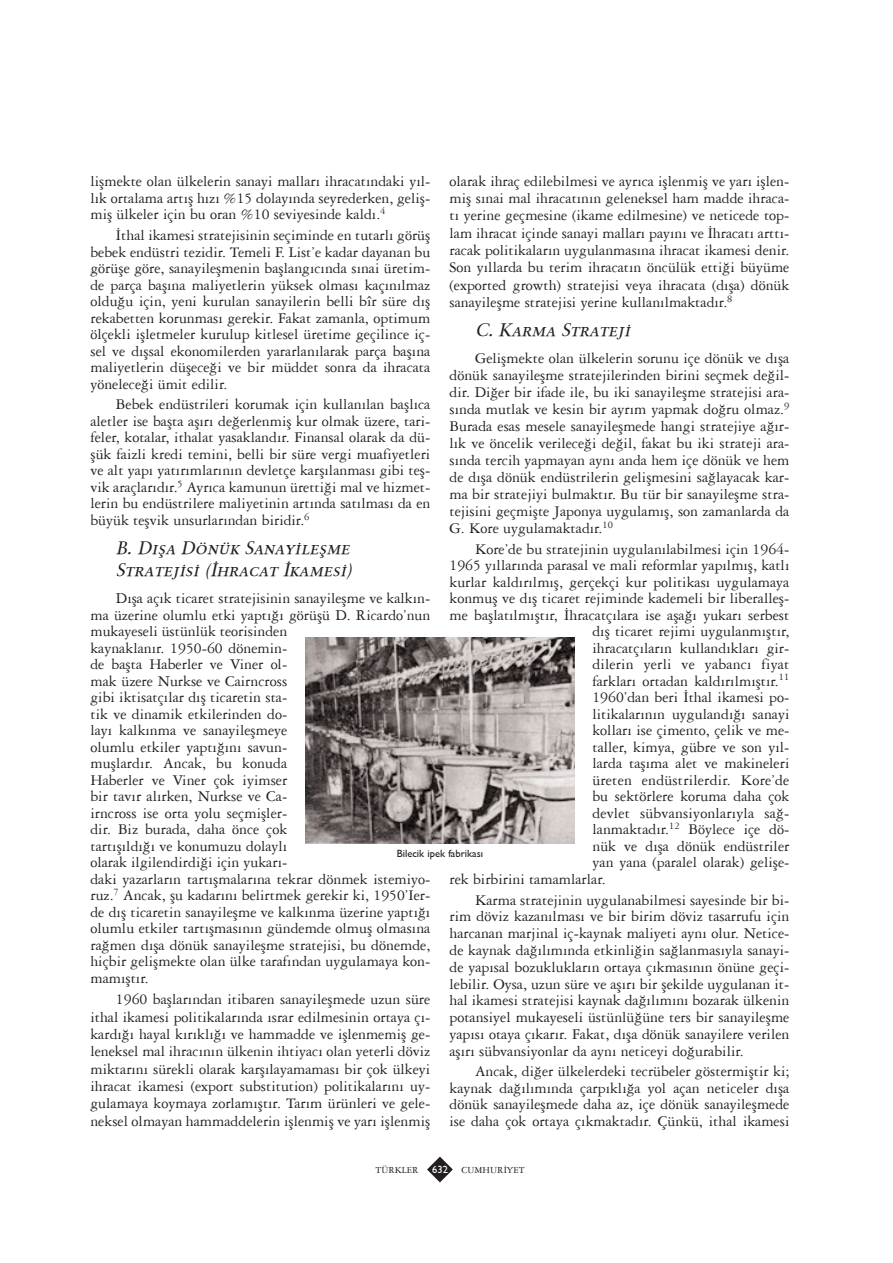
<style>
.page{position:relative;width:893px;height:1263px;background:#fff}
.page>*{position:absolute;margin:0;border:0;box-sizing:border-box;transform-origin:0 0}
.t1{font:italic 18px/22.5px "Sabonhamza";color:#231f20}
.t2{font:15.75px/16.5px "Garamond";color:#231f20;text-align:justify}
.t3{font:10.5px "Gill";color:#231f20}
.t4{font:10.5px "Gill";color:#fff}
.t5{font:9.75px "Garamond";color:#231f20}
</style>
<div class="page">
<svg style="left:427px;top:1157px;width:26px;height:25px"></svg>
<img style="left:305px;top:638px;width:269px;height:206px">
<p class="t2" style="left:449px;top:172px;width:341px;line-height:17.2px">olarak ihraç edilebilmesi ve ayr›ca ifllenmifl ve yar› ifllen&shy;mifl s›nai mal ihracat›n›n geleneksel ham madde ihraca&shy;t› yerine geçmesine (ikame edilmesine) ve neticede top&shy;lam ihracat içinde sanayi mallar› pay›n› ve ‹hracat› artt›- racak politikalar›n uygulanmas›na ihracat ikamesi denir.<br>Son y›llarda bu terim ihracat›n öncülük etti¤i büyüme (exported growth) stratejisi veya ihracata (d›fla) dönük sanayileflme stratejisi yerine kullan›lmaktad›r.<sup>8</sup></p>
<p class="t1" style="left:475px;top:318px;width:161px">C.Karma Strateji</p>
<p class="t2" style="left:449px;top:350px;width:341px;line-height:17px;text-indent:26px">Geliflmekte olan ülkelerin sorunu içe dönük ve d›fla dönük sanayileflme stratejilerinden birini seçmek de¤il&shy;dir. Di¤er bir ifade ile, bu iki sanayileflme stratejisi ara&shy;s›nda mutlak ve kesin bir ayr›m yapmak do¤ru olmaz.<sup>9<br></sup>Burada esas mesele sanayileflmede hangi stratejiye a¤›r&shy;l›k ve öncelik verilece¤i de¤il, fakat bu iki strateji ara&shy;s›nda tercih yapmayan ayn› anda hem içe dönük ve hem de d›fla dönük endüstrilerin geliflmesini sa¤layacak kar&shy;ma bir stratejiyi bulmakt›r. Bu tür bir sanayileflme stra&shy;tejisini geçmiflte Japonya uygulam›fl, son zamanlarda da G. Kore uygulamaktad›r.<sup>10</sup></p>
<p class="t2" style="left:475px;top:540px;width:316px">Kore’de bu stratejinin uygulan›labilmesi için 1964-</p>
<p class="t2" style="left:449px;top:557px;width:341px">1965 y›llar›nda parasal ve mali reformlar yap›lm›fl, katl›</p>
<p class="t2" style="left:449px;top:573px;width:341px">kurlar kald›r›lm›fl, gerçekçi kur politikas› uygulamaya</p>
<p class="t2" style="left:449px;top:590px;width:341px">konmufl ve d›fl ticaret rejiminde kademeli bir liberallefl-</p>
<p class="t2" style="left:449px;top:606px;width:341px">me bafllat›lm›flt›r, ‹hracatç›lara ise afla¤› yukar› serbest</p>
<p class="t2" style="left:592px;top:623px;width:198px">d›fl ticaret rejimi uygulanm›flt›r,</p>
<p class="t2" style="left:592px;top:639px;width:198px">ihracatç›lar›n kulland›klar› gir-</p>
<p class="t2" style="left:592px;top:656px;width:198px">dilerin yerli ve yabanc› fiyat</p>
<p class="t2" style="left:592px;top:672px;width:198px">farklar› ortadan kald›r›lm›flt›r.<sup>11</sup></p>
<p class="t2" style="left:592px;top:689px;width:198px">1960’dan beri ‹thal ikamesi po-</p>
<p class="t2" style="left:592px;top:705px;width:198px">litikalar›n›n uyguland›¤› sanayi</p>
<p class="t2" style="left:592px;top:722px;width:198px">kollar› ise çimento, çelik ve me-</p>
<p class="t2" style="left:592px;top:738px;width:198px">taller, kimya, gübre ve son y›l-</p>
<p class="t2" style="left:592px;top:755px;width:198px">larda tafl›ma alet ve makineleri</p>
<p class="t2" style="left:592px;top:771px;width:198px">üreten endüstrilerdir. Kore’de</p>
<p class="t2" style="left:592px;top:788px;width:198px">bu sektörlere koruma daha çok</p>
<p class="t2" style="left:592px;top:804px;width:198px">devlet sübvansiyonlar›yla sa¤-</p>
<p class="t2" style="left:592px;top:821px;width:198px">lanmaktad›r.<sup>12</sup> Böylece içe dö-</p>
<p class="t2" style="left:592px;top:837px;width:198px">nük ve d›fla dönük endüstriler</p>
<p class="t2" style="left:592px;top:854px;width:198px">yan yana (paralel olarak) gelifle-</p>
<p class="t2" style="left:449px;top:870px;width:158px">rek birbirini tamamlarlar.</p>
<p class="t2" style="left:449px;top:891px;width:341px;text-indent:26px">Karma stratejinin uygulanabilmesi sayesinde bir bi&shy;rim döviz kazan›lmas› ve bir birim döviz tasarrufu için harcanan marjinal iç-kaynak maliyeti ayn› olur. Netice&shy;de kaynak da¤›l›m›nda etkinli¤in sa¤lanmas›yla sanayi&shy;de yap›sal bozukluklar›n ortaya ç›kmas›n›n önüne geçi&shy;lebilir. Oysa, uzun süre ve afl›r› bir flekilde uygulanan it&shy;hal ikamesi stratejisi kaynak da¤›l›m›n› bozarak ülkenin potansiyel mukayeseli üstünlü¤üne ters bir sanayileflme yap›s› otaya ç›kar›r. Fakat, d›fla dönük sanayilere verilen afl›r› sübvansiyonlar da ayn› neticeyi do¤urabilir.</p>
<p class="t2" style="left:449px;top:1063px;width:341px;text-indent:26px">Ancak, di¤er ülkelerdeki tecrübeler göstermifltir ki; kaynak da¤›l›m›nda çarp›kl›¤a yol açan neticeler d›fla dönük sanayileflmede daha az, içe dönük sanayileflmede ise daha çok ortaya ç›kmaktad›r. Çünkü, ithal ikamesi</p>
<p class="t2" style="left:90px;top:172px;width:341px">liflmekte olan ülkelerin sanayi mallar› ihracat›ndaki y›l&shy;l›k ortalama art›fl h›z› %15 dolay›nda seyrederken, gelifl&shy;mifl ülkeler için bu oran %10 seviyesinde kald›.<sup>4</sup></p>
<p class="t2" style="left:90px;top:227px;width:341px;text-indent:26px">‹thal ikamesi stratejisinin seçiminde en tutarl› görüfl bebek endüstri tezidir. Temeli F. List’e kadar dayanan bu görüfle göre, sanayileflmenin bafllang›c›nda s›nai üretim&shy;de parça bafl›na maliyetlerin yüksek olmas› kaç›n›lmaz oldu¤u için, yeni kurulan sanayilerin belli bîr süre d›fl rekabetten korunmas› gerekir. Fakat zamanla, optimum ölçekli iflletmeler kurulup kitlesel üretime geçilince iç&shy;sel ve d›flsal ekonomilerden yararlan›larak parça bafl›na maliyetlerin düflece¤i ve bir müddet sonra da ihracata yönelece¤i ümit edilir.</p>
<p class="t2" style="left:90px;top:396px;width:341px;text-indent:26px">Bebek endüstrileri korumak için kullan›lan bafll›ca aletler ise baflta afl›r› de¤erlenmifl kur olmak üzere, tari&shy;feler, kotalar, ithalat yasakland›r. Finansal olarak da dü&shy;flük faizli kredi temini, belli bir süre vergi muafiyetleri ve alt yap› yat›r›mlar›n›n devletçe karfl›lanmas› gibi tefl&shy;vik araçlar›d›r.<sup>5</sup> Ayr›ca kamunun üretti¤i mal ve hizmet&shy;lerin bu endüstrilere maliyetinin art›nda sat›lmas› da en büyük teflvik unsurlar›ndan biridir.<sup>6</sup></p>
<p class="t1" style="left:116px;top:536px;width:242px">B.D›fla Dönük Sanayileflme<br>Stratejisi(‹hracat ‹kamesi)</p>
<p class="t2" style="left:90px;top:590px;width:341px;text-align:left;text-indent:26px">D›fla aç›k ticaret stratejisinin sanayileflme ve kalk›n&shy;ma üzerine olumlu etki yapt›¤› görüflü D. Ricardo’nun mukayeseli üstünlük teorisinden<br>kaynaklan›r. 1950-60 dönemin-<br>de baflta Haberler ve Viner ol-<br>mak üzere Nurkse ve Cairncross<br>gibi iktisatç›lar d›fl ticaretin sta-<br>tik ve dinamik etkilerinden do-<br>lay› kalk›nma ve sanayileflmeye<br>olumlu etkiler yapt›¤›n› savun-<br>mufllard›r. Ancak, bu konuda<br>Haberler ve Viner çok iyimser<br>bir tav›r al›rken, Nurkse ve Ca-<br>irncross ise orta yolu seçmifller-<br>dir. Biz burada, daha önce çok<br>tart›fl›ld›¤› ve konumuzu dolayl›<br>olarak ilgilendirdi¤i için yukar›-<br>daki yazarlar›n tart›flmalar›na tekrar dönmek istemiyo&shy;ruz.<sup>7</sup> Ancak, flu kadar›n› belirtmek gerekir ki, 1950’Ier&shy;de d›fl ticaretin sanayileflme ve kalk›nma üzerine yapt›¤› olumlu etkiler tart›flmas›n›n gündemde olmufl olmas›na ra¤men d›fla dönük sanayileflme stratejisi, bu dönemde, hiçbir geliflmekte olan ülke taraf›ndan uygulamaya kon&shy;mam›flt›r.</p>
<p class="t2" style="left:90px;top:990px;width:341px;line-height:17.4px;text-indent:26px">1960 bafllar›ndan itibaren sanayileflmede uzun süre ithal ikamesi politikalar›nda ›srar edilmesinin ortaya ç›- kard›¤› hayal k›r›kl›¤› ve hammadde ve ifllenmemifl ge&shy;leneksel mal ihrac›n›n ülkenin ihtiyac› olan yeterli döviz miktar›n› sürekli olarak karfl›layamamas› bir çok ülkeyi ihracat ikamesi (export substitution) politikalar›n› uy&shy;gulamaya koymaya zorlam›flt›r. Tar›m ürünleri ve gele&shy;neksel olmayan hammaddelerin ifllenmifl ve yar› ifllenmifl</p>
<p class="t3" style="left:397px;top:848px;width:88px">Bilecik ipek fabrikas›</p>
<p class="t5" style="left:375px;top:1164px;width:45px">TÜRKLER</p>
<p class="t4" style="left:432px;top:1163px;width:17px">632</p>
<p class="t5" style="left:461px;top:1164px;width:65px">CUMHUR‹YET</p>
</div>
